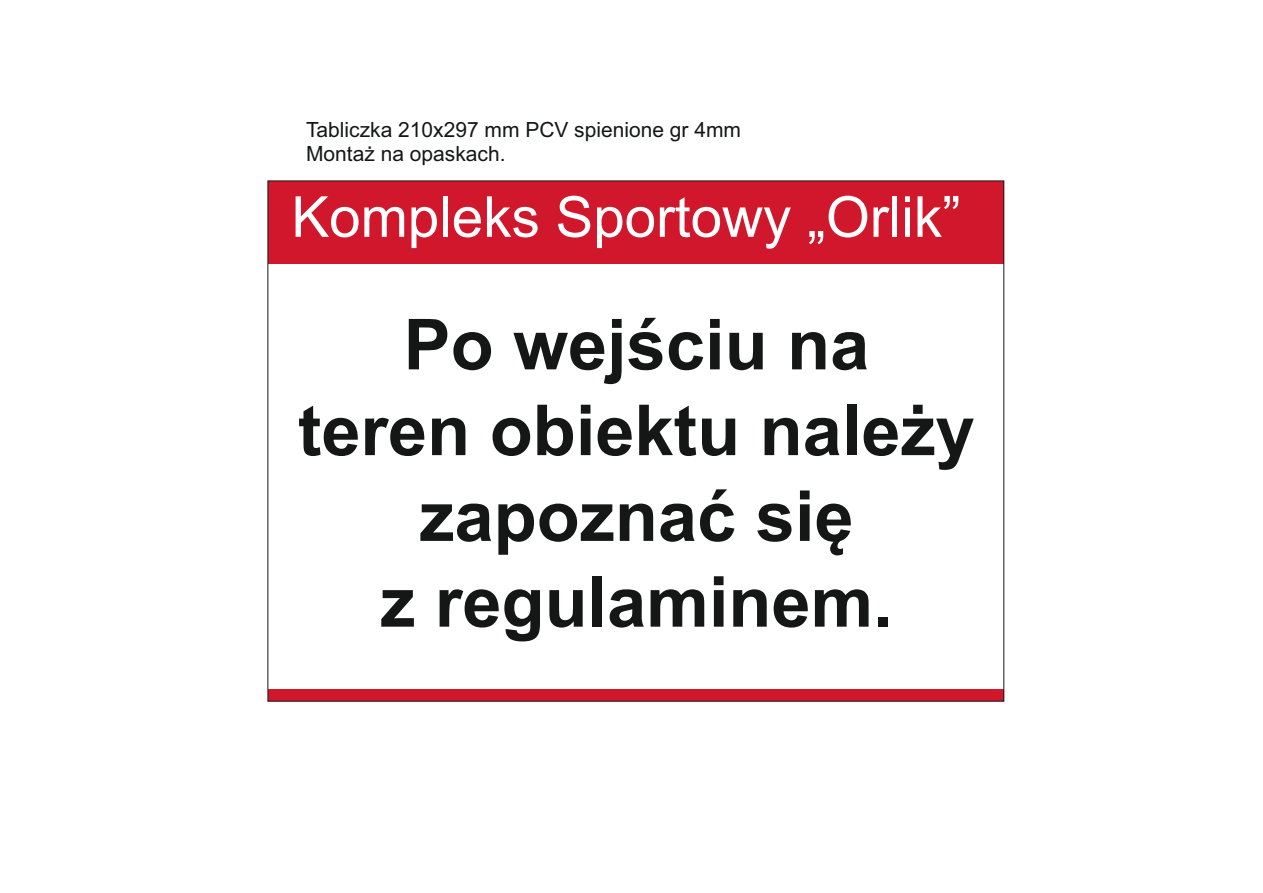
<style>
.page{position:relative;width:1263px;height:893px;background:#fff}
.page>*{position:absolute;margin:0;border:0;box-sizing:border-box;transform-origin:0 0}
.t1{font:700 70.35px/85.8px "Arial";color:#151616;text-align:center}
.t2{font:56.55px "Arial";color:#fff}
.t3{font:21px/23.4px "Arial";color:#151616}
</style>
<div class="page">
<div style="left:268px;top:181px;width:736px;height:83px;background:#d1172b"></div>
<div style="left:268px;top:690px;width:736px;height:11px;background:#d1172b"></div>
<p class="t3" style="left:306px;top:120px;width:436px">Tabliczka 210x297 mm PCV spienione gr 4mm<br>Montaż na opaskach.</p>
<p class="t2" style="left:291px;top:196px;width:671px">Kompleks Sportowy „Orlik”</p>
<p class="t1" style="left:298px;top:308px;width:678px">Po wejściu na<br>teren obiektu należy zapoznać się<br>z regulaminem.</p>
</div>
